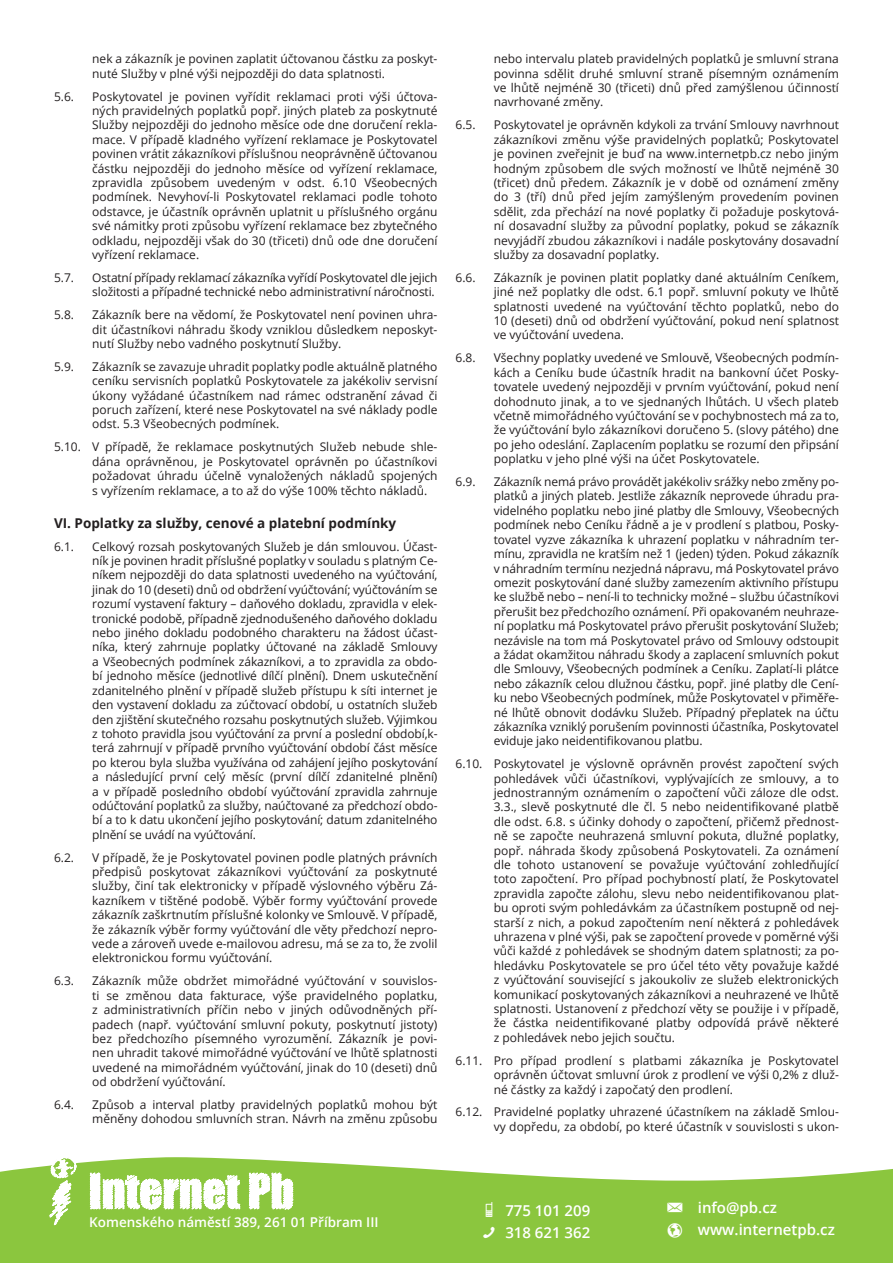
<style>
.page{position:relative;width:893px;height:1263px;background:#fff}
.page>*{position:absolute;margin:0;border:0;box-sizing:border-box;transform-origin:0 0}
.t1{font:600 15px/22.2px "Open Sans";color:#fff}
.t2{font:700 13.5px "Open Sans";color:#231f20}
.t3{font:600 13.5px "Open Sans";color:#fff}
.t4{font:12px/14.4px "Open Sans";color:#231f20;text-align:justify}
</style>
<div class="page">
<svg style="left:0;top:1162px;width:893px;height:101px;background:#97cc52"></svg>
<svg style="left:9px;top:1157px;width:313px;height:79px"></svg>
<svg style="left:483px;top:1227px;width:12px;height:12px"></svg>
<svg style="left:486px;top:1201px;width:7px;height:15px"></svg>
<svg style="left:668px;top:1223px;width:14px;height:15px"></svg>
<svg style="left:667px;top:1203px;width:15px;height:9px"></svg>
<p class="t4" style="left:92px;top:51px;width:347px">nek a zákazník je povinen zaplatit účtovanou částku za poskyt&shy;nuté Služby v plné výši nejpozději do data splatnosti.</p>
<p class="t4" style="left:54px;top:89px;width:22px">5.6.</p>
<p class="t4" style="left:92px;top:89px;width:347px">Poskytovatel je povinen vyřídit reklamaci proti výši účtova&shy;ných pravidelných poplatků popř. jiných plateb za poskytnuté Služby nejpozději do jednoho měsíce ode dne doručení rekla&shy;mace. V případě kladného vyřízení reklamace je Poskytovatel povinen vrátit zákazníkovi příslušnou neoprávněně účtovanou částku nejpozději do jednoho měsíce od vyřízení reklamace, zpravidla způsobem uvedeným v odst. 6.10 Všeobecných podmínek. Nevyhoví-li Poskytovatel reklamaci podle tohoto odstavce, je účastník oprávněn uplatnit u příslušného orgánu své námitky proti způsobu vyřízení reklamace bez zbytečného odkladu, nejpozději však do 30 (třiceti) dnů ode dne doručení vyřízení reklamace.</p>
<p class="t4" style="left:54px;top:270px;width:22px">5.7.</p>
<p class="t4" style="left:92px;top:270px;width:347px">Ostatní případy reklamací zákazníka vyřídí Poskytovatel dle jejich složitosti a případné technické nebo administrativní náročnosti.</p>
<p class="t4" style="left:54px;top:307px;width:22px">5.8.</p>
<p class="t4" style="left:92px;top:307px;width:347px">Zákazník bere na vědomí, že Poskytovatel není povinen uhra&shy;dit účastníkovi náhradu škody vzniklou důsledkem neposkyt&shy;nutí Služby nebo vadného poskytnutí Služby.</p>
<p class="t4" style="left:54px;top:359px;width:22px">5.9.</p>
<p class="t4" style="left:92px;top:359px;width:347px">Zákazník se zavazuje uhradit poplatky podle aktuálně platného ceníku servisních poplatků Poskytovatele za jakékoliv servisní úkony vyžádané účastníkem nad rámec odstranění závad či poruch zařízení, které nese Poskytovatel na své náklady podle odst. 5.3 Všeobecných podmínek.</p>
<p class="t4" style="left:92px;top:439px;width:347px;text-indent:-38px">5.10. V případě, že reklamace poskytnutých Služeb nebude shle&shy;dána oprávněnou, je Poskytovatel oprávněn po účastníkovi požadovat úhradu účelně vynaložených nákladů spojených s vyřízením reklamace, a to až do výše 100% těchto nákladů.</p>
<p class="t2" style="left:54px;top:513px;width:344px">VI. Poplatky za služby, cenové a platební podmínky</p>
<p class="t4" style="left:54px;top:539px;width:22px">6.1.</p>
<p class="t4" style="left:92px;top:539px;width:347px">Celkový rozsah poskytovaných Služeb je dán smlouvou. Účast&shy;ník je povinen hradit příslušné poplatky v souladu s platným Ce&shy;níkem nejpozději do data splatnosti uvedeného na vyúčtování, jinak do 10 (deseti) dnů od obdržení vyúčtování; vyúčtováním se rozumí vystavení faktury – daňového dokladu, zpravidla v elek&shy;tronické podobě, případně zjednodušeného daňového dokladu nebo jiného dokladu podobného charakteru na žádost účast&shy;níka, který zahrnuje poplatky účtované na základě Smlouvy a Všeobecných podmínek zákazníkovi, a to zpravidla za obdo&shy;bí jednoho měsíce (jednotlivé dílčí plnění). Dnem uskutečnění zdanitelného plnění v případě služeb přístupu k síti internet je den vystavení dokladu za zúčtovací období, u ostatních služeb den zjištění skutečného rozsahu poskytnutých služeb. Výjimkou z tohoto pravidla jsou vyúčtování za první a poslední období,k&shy;terá zahrnují v případě prvního vyúčtování období část měsíce po kterou byla služba využívána od zahájení jejího poskytování a následující první celý měsíc (první dílčí zdanitelné plnění) a v případě posledního období vyúčtování zpravidla zahrnuje odúčtování poplatků za služby, naúčtované za předchozí obdo&shy;bí a to k datu ukončení jejího poskytování; datum zdanitelného plnění se uvádí na vyúčtování.</p>
<p class="t4" style="left:54px;top:850px;width:22px">6.2.</p>
<p class="t4" style="left:92px;top:850px;width:347px">V případě, že je Poskytovatel povinen podle platných právních předpisů poskytovat zákazníkovi vyúčtování za poskytnuté služby, činí tak elektronicky v případě výslovného výběru Zá&shy;kazníkem v tištěné podobě. Výběr formy vyúčtování provede zákazník zaškrtnutím příslušné kolonky ve Smlouvě. V případě, že zákazník výběr formy vyúčtování dle věty předchozí nepro&shy;vede a zároveň uvede e-mailovou adresu, má se za to, že zvolil elektronickou formu vyúčtování.</p>
<p class="t4" style="left:54px;top:973px;width:22px">6.3.</p>
<p class="t4" style="left:92px;top:973px;width:347px">Zákazník může obdržet mimořádné vyúčtování v souvislos&shy;ti se změnou data fakturace, výše pravidelného poplatku, z administrativních příčin nebo v jiných odůvodněných pří&shy;padech (např. vyúčtování smluvní pokuty, poskytnutí jistoty) bez předchozího písemného vyrozumění. Zákazník je povi&shy;nen uhradit takové mimořádné vyúčtování ve lhůtě splatnosti uvedené na mimořádném vyúčtování, jinak do 10 (deseti) dnů od obdržení vyúčtování.</p>
<p class="t4" style="left:54px;top:1097px;width:22px">6.4.</p>
<p class="t4" style="left:92px;top:1097px;width:347px">Způsob a interval platby pravidelných poplatků mohou být měněny dohodou smluvních stran. Návrh na změnu způsobu</p>
<p class="t4" style="left:494px;top:51px;width:347px">nebo intervalu plateb pravidelných poplatků je smluvní strana povinna sdělit druhé smluvní straně písemným oznámením ve lhůtě nejméně 30 (třiceti) dnů před zamýšlenou účinností navrhované změny.</p>
<p class="t4" style="left:455px;top:117px;width:22px">6.5.</p>
<p class="t4" style="left:494px;top:117px;width:347px">Poskytovatel je oprávněn kdykoli za trvání Smlouvy navrhnout zákazníkovi změnu výše pravidelných poplatků; Poskytovatel je povinen zveřejnit je buď na www.internetpb.cz nebo jiným hodným způsobem dle svých možností ve lhůtě nejméně 30 (třicet) dnů předem. Zákazník je v době od oznámení změny do 3 (tří) dnů před jejím zamýšleným provedením povinen sdělit, zda přechází na nové poplatky či požaduje poskytová&shy;ní dosavadní služby za původní poplatky, pokud se zákazník nevyjádří zbudou zákazníkovi i nadále poskytovány dosavadní služby za dosavadní poplatky.</p>
<p class="t4" style="left:455px;top:270px;width:22px">6.6.</p>
<p class="t4" style="left:494px;top:270px;width:347px">Zákazník je povinen platit poplatky dané aktuálním Ceníkem, jiné než poplatky dle odst. 6.1 popř. smluvní pokuty ve lhůtě splatnosti uvedené na vyúčtování těchto poplatků, nebo do 10 (deseti) dnů od obdržení vyúčtování, pokud není splatnost ve vyúčtování uvedena.</p>
<p class="t4" style="left:455px;top:350px;width:22px">6.8.</p>
<p class="t4" style="left:494px;top:350px;width:347px">Všechny poplatky uvedené ve Smlouvě, Všeobecných podmín&shy;kách a Ceníku bude účastník hradit na bankovní účet Posky&shy;tovatele uvedený nejpozději v prvním vyúčtování, pokud není dohodnuto jinak, a to ve sjednaných lhůtách. U všech plateb včetně mimořádného vyúčtování se v pochybnostech má za to, že vyúčtování bylo zákazníkovi doručeno 5. (slovy pátého) dne po jeho odeslání. Zaplacením poplatku se rozumí den připsání poplatku v jeho plné výši na účet Poskytovatele.</p>
<p class="t4" style="left:455px;top:474px;width:22px">6.9.</p>
<p class="t4" style="left:494px;top:474px;width:347px">Zákazník nemá právo provádět jakékoliv srážky nebo změny po&shy;platků a jiných plateb. Jestliže zákazník neprovede úhradu pra&shy;videlného poplatku nebo jiné platby dle Smlouvy, Všeobecných podmínek nebo Ceníku řádně a je v prodlení s platbou, Posky&shy;tovatel vyzve zákazníka k uhrazení poplatku v náhradním ter&shy;mínu, zpravidla ne kratším než 1 (jeden) týden. Pokud zákazník v náhradním termínu nezjedná nápravu, má Poskytovatel právo omezit poskytování dané služby zamezením aktivního přístupu ke službě nebo – není-li to technicky možné – službu účastníkovi přerušit bez předchozího oznámení. Při opakovaném neuhraze&shy;ní poplatku má Poskytovatel právo přerušit poskytování Služeb; nezávisle na tom má Poskytovatel právo od Smlouvy odstoupit a žádat okamžitou náhradu škody a zaplacení smluvních pokut dle Smlouvy, Všeobecných podmínek a Ceníku. Zaplatí-li plátce nebo zákazník celou dlužnou částku, popř. jiné platby dle Cení&shy;ku nebo Všeobecných podmínek, může Poskytovatel v přiměře&shy;né lhůtě obnovit dodávku Služeb. Případný přeplatek na účtu zákazníka vzniklý porušením povinnosti účastníka, Poskytovatel eviduje jako neidentifikovanou platbu.</p>
<p class="t4" style="left:494px;top:756px;width:347px;text-indent:-38px">6.10. Poskytovatel je výslovně oprávněn provést započtení svých pohledávek vůči účastníkovi, vyplývajících ze smlouvy, a to jednostranným oznámením o započtení vůči záloze dle odst.<br>3.3., slevě poskytnuté dle čl. 5 nebo neidentifikované platbě dle odst. 6.8. s účinky dohody o započtení, přičemž přednost&shy;ně se započte neuhrazená smluvní pokuta, dlužné poplatky, popř. náhrada škody způsobená Poskytovateli. Za oznámení dle tohoto ustanovení se považuje vyúčtování zohledňující toto započtení. Pro případ pochybností platí, že Poskytovatel zpravidla započte zálohu, slevu nebo neidentifikovanou plat&shy;bu oproti svým pohledávkám za účastníkem postupně od nej&shy;starší z nich, a pokud započtením není některá z pohledávek uhrazena v plné výši, pak se započtení provede v poměrné výši vůči každé z pohledávek se shodným datem splatnosti; za po&shy;hledávku Poskytovatele se pro účel této věty považuje každé z vyúčtování související s jakoukoliv ze služeb elektronických komunikací poskytovaných zákazníkovi a neuhrazené ve lhůtě splatnosti. Ustanovení z předchozí věty se použije i v případě, že částka neidentifikované platby odpovídá právě některé z pohledávek nebo jejich součtu.</p>
<p class="t4" style="left:494px;top:1053px;width:347px;text-indent:-38px">6.11. Pro případ prodlení s platbami zákazníka je Poskytovatel oprávněn účtovat smluvní úrok z prodlení ve výši 0,2% z dluž&shy;né částky za každý i započatý den prodlení.</p>
<p class="t4" style="left:455px;top:1104px;width:385px;text-align:right">6.12. Pravidelné poplatky uhrazené účastníkem na základě Smlou&shy;vy dopředu, za období, po které účastník v souvislosti s ukon-</p>
<p class="t3" style="left:89px;top:1213px;width:282px">Komenského náměstí 389, 261 01 Příbram III</p>
<p class="t1" style="left:505px;top:1199px;width:86px">775 101 209<br>318 621 362</p>
<p class="t1" style="left:698px;top:1196px;width:139px">info@pb.cz www.internetpb.cz</p>
</div>
